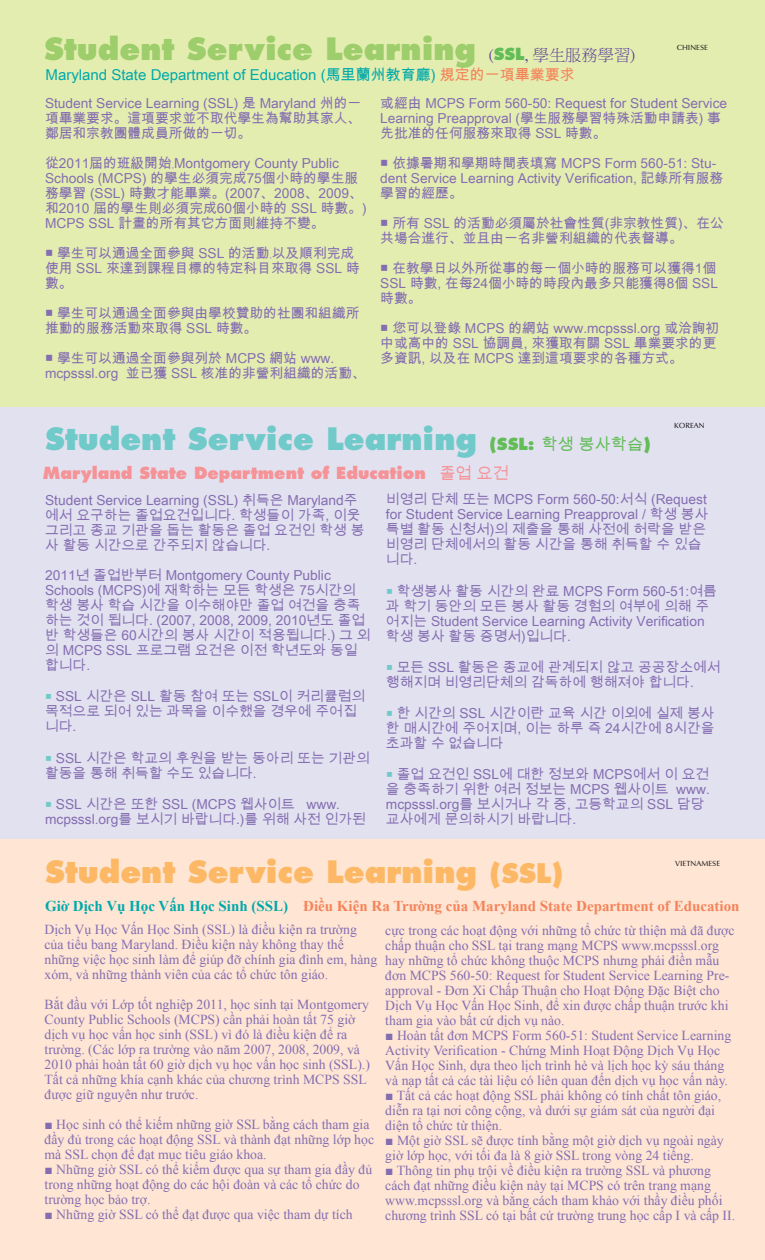
<style>
.page{position:relative;width:765px;height:1260px;background:#fff}
.page>*{position:absolute;margin:0;border:0;box-sizing:border-box;transform-origin:0 0}
.t1{font:800 30px "Futura Std";color:#9dce6b}
.t2{font:800 30px "Futura Std";color:#70cac9}
.t3{font:800 30px "Futura Std";color:#fcb865}
.t4{font:800 16.25px "Futura Std";color:#f59397}
.t5{font:700 15px "Times New Roman";color:#f58359}
.t6{font:15px "Arial Unicode MS";color:#00a9aa}
.t7{font:13.75px/15px "Times New Roman";color:#846eb1}
.t8{font:13.75px/15px "Arial Unicode MS";color:#846eb1}
.t9{font:500 7.5px "Optima LT Std";color:#231f20}
.s1{font-family:"P Ming Li U";font-weight:400;font-size:16.25px;color:#593e99}
.s2{font-size:16.25px;color:#62bd57}
.s3{color:#f58359}
.s4{font-family:"Arial Unicode MS";font-weight:400;font-size:16.25px;color:#62bd57}
.s5{font-family:"Arial Unicode MS";font-weight:400}
.s6{color:#70cac9}
.s7{font-size:26.25px}
.s8{color:#00a9aa}
</style>
<div class="page">
<div style="left:0;top:395px;width:765px;height:451px;background:#e2e1f0"></div>
<div style="left:0;top:0;width:765px;height:406px;background:#e4edb0"></div>
<div style="left:0;top:839px;width:765px;height:421px;background:#fee5d4"></div>
<p class="t1" style="left:44px;top:30px;width:593px">Student Service Learning <span class="s1">(</span><span class="s2">SSL</span><span class="s1">, 學生服務學習)</span></p>
<p class="t9" style="left:677px;top:44px;width:33px">CHINESE</p>
<p class="t6" style="left:46px;top:64px;width:531px">Maryland State Department of Education (馬里蘭州教育廳) <span class="s3">規定的一項畢業要求</span></p>
<p class="t8" style="left:45px;top:96px;width:318px;text-align:justify">Student Service Learning (SSL) 是 Maryland 州的一項畢業要求。這項要求並不取代學生為幫助其家人、鄰居和宗教團體成員所做的一切。</p>
<p class="t8" style="left:45px;top:156px;width:323px">從2011屆的班級開始﹐Montgomery County Public Schools (MCPS) 的學生必須完成75個小時的學生服務學習 (SSL) 時數才能畢業。(2007、2008、2009、和2010 屆的學生則必須完成60個小時的 SSL 時數。)<br>MCPS SSL 計畫的所有其它方面則維持不變。</p>
<p class="t8" style="left:45px;top:246px;width:316px">■ 學生可以通過全面參與 SSL 的活動﹐以及順利完成使用 SSL 來達到課程目標的特定科目來取得 SSL 時數。</p>
<p class="t8" style="left:45px;top:306px;width:316px">■ 學生可以通過全面參與由學校贊助的社團和組織所推動的服務活動來取得 SSL 時數。</p>
<p class="t8" style="left:45px;top:351px;width:322px">■ 學生可以通過全面參與列於 MCPS 網站 www. mcpsssl.org 並已獲 SSL 核准的非營利組織的活動、</p>
<p class="t8" style="left:380px;top:95px;width:348px">或經由 MCPS Form 560-50: Request for Student Service<br>Learning Preapproval (學生服務學習特殊活動申請表) 事先批准的任何服務來取得 SSL 時數。</p>
<p class="t8" style="left:380px;top:155px;width:345px">■ 依據暑期和學期時間表填寫 MCPS Form 560-51: Stu&shy;dent Service Learning Activity Verification, 記錄所有服務學習的經歷。</p>
<p class="t8" style="left:380px;top:215px;width:345px">■ 所有 SSL 的活動必須屬於社會性質(非宗教性質)、在公共場合進行、並且由一名非營利組織的代表督導。</p>
<p class="t8" style="left:380px;top:260px;width:339px">■ 在教學日以外所從事的每一個小時的服務可以獲得1個<br>SSL 時數, 在每24個小時的時段內最多只能獲得8個 SSL時數。</p>
<p class="t8" style="left:380px;top:320px;width:341px">■ 您可以登錄 MCPS 的網站 www.mcpsssl.org 或洽詢初中或高中的 SSL 協調員, 來獲取有關 SSL 畢業要求的更多資訊, 以及在 MCPS 達到這項要求的各種方式。</p>
<p class="t2" style="left:45px;top:420px;width:607px">Student Service Learning <span class="s2">(SSL:</span> <span class="s4">학생 봉사학습</span><span class="s2">)</span></p>
<p class="t4" style="left:43px;top:462px;width:468px">Maryland State Department of Education <span class="s5">졸업 요건</span></p>
<p class="t9" style="left:674px;top:421px;width:32px">KOREAN</p>
<p class="t8" style="left:45px;top:492px;width:321px">Student Service Learning (SSL) 취득은 Maryland주 에서 요구하는 졸업요건입니다. 학생들이 가족, 이웃 그리고 종교 기관을 돕는 활동은 졸업 요건인 학생 봉 사 활동 시간으로 간주되지 않습니다.</p>
<p class="t8" style="left:45px;top:567px;width:327px">2011년 졸업반부터 Montgomery County Public<br>Schools (MCPS)에 재학하는 모든 학생은 75시간의 학생 봉사 학습 시간을 이수해야만 졸업 여건을 충족 하는 것이 됩니다. (2007, 2008, 2009, 2010년도 졸업 반 학생들은 60시간의 봉사 시간이 적용됩니다.) 그 외 의 MCPS SSL 프로그램 요건은 이전 학년도와 동일 합니다.</p>
<p class="t8" style="left:45px;top:689px;width:322px"><span class="s6">○</span> SSL 시간은 SLL 활동 참여 또는 SSL이 커리큘럼의 목적으로 되어 있는 과목을 이수했을 경우에 주어집 니다.</p>
<p class="t8" style="left:45px;top:750px;width:326px"><span class="s6">○</span> SSL 시간은 학교의 후원을 받는 동아리 또는 기관의 활동을 통해 취득할 수도 있습니다.</p>
<p class="t8" style="left:45px;top:796px;width:322px"><span class="s6">○</span> SSL 시간은 또한 SSL (MCPS 웹사이트 www. mcpsssl.org를 보시기 바랍니다.)를 위해 사전 인가된</p>
<p class="t8" style="left:386px;top:492px;width:324px">비영리 단체 또는 MCPS Form 560-50:서식 (Request for Student Service Learning Preapproval / 학생 봉사 특별 활동 신청서)의 제출을 통해 사전에 허락을 받은 비영리 단체에서의 활동 시간을 통해 취득할 수 있습 니다.</p>
<p class="t8" style="left:386px;top:583px;width:332px"><span class="s6">○</span> 학생봉사 활동 시간의 완료 MCPS Form 560-51:여름 과 학기 동안의 모든 봉사 활동 경험의 여부에 의해 주 어지는 Student Service Learning Activity Verification 학생 봉사 활동 증명서)입니다.</p>
<p class="t8" style="left:386px;top:659px;width:336px"><span class="s6">○</span> 모든 SSL 활동은 종교에 관계되지 않고 공공장소에서 행해지며 비영리단체의 감독하에 행해져야 합니다.</p>
<p class="t8" style="left:386px;top:705px;width:330px;text-align:justify"><span class="s6">○</span> 한 시간의 SSL 시간이란 교육 시간 이외에 실제 봉사 한 매시간에 주어지며, 이는 하루 즉 24시간에 8시간을 초과할 수 없습니다</p>
<p class="t8" style="left:386px;top:767px;width:325px"><span class="s6">○</span> 졸업 요건인 SSL에 대한 정보와 MCPS에서 이 요건 을 충족하기 위한 여러 정보는 MCPS 웹사이트 www. mcpsssl.org를 보시거나 각 중, 고등학교의 SSL 담당 교사에게 문의하시기 바랍니다.</p>
<p class="t3" style="left:45px;top:852px;width:520px">Student Service Learning <span class="s7">(SSL)</span></p>
<p class="t9" style="left:675px;top:859px;width:46px">VIETNAMESE</p>
<p class="t5" style="left:45px;top:895px;width:696px"><span class="s8">Giờ Dịch Vụ Học Vấn Học Sinh (SSL)</span> Điều Kiện Ra Trường của Maryland State Department of Education</p>
<p class="t7" style="left:45px;top:922px;width:334px">Dịch Vụ Học Vấn Học Sinh (SSL) là điều kiện ra trường của tiểu bang Maryland. Điều kiện này không thay thế những việc học sinh làm để giúp đỡ chính gia đình em, hàng xóm, và những thành viên của các tổ chức tôn giáo.</p>
<p class="t7" style="left:45px;top:997px;width:327px">Bắt đầu với Lớp tốt nghiệp 2011, học sinh tại Montgomery County Public Schools (MCPS) cần phải hoàn tất 75 giờ dịch vụ học vấn học sinh (SSL) vì đó là điều kiện để ra trường. (Các lớp ra trường vào năm 2007, 2008, 2009, và 2010 phải hoàn tất 60 giờ dịch vụ học vấn học sinh (SSL).)<br>Tất cả những khía cạnh khác của chương trình MCPS SSL được giữ nguyên như trước.</p>
<p class="t7" style="left:45px;top:1117px;width:331px">■ Học sinh có thể kiếm những giờ SSL bằng cách tham gia đầy đủ trong các hoạt động SSL và thành đạt những lớp học mà SSL chọn để đạt mục tiêu giáo khoa.</p>
<p class="t7" style="left:45px;top:1162px;width:329px">■ Những giờ SSL có thể kiếm được qua sự tham gia đầy đủ trong những hoạt động do các hội đoàn và các tổ chức do trường học bảo trợ.</p>
<p class="t7" style="left:45px;top:1207px;width:310px">■ Những giờ SSL có thể đạt được qua việc tham dự tích</p>
<p class="t7" style="left:385px;top:922px;width:351px">cực trong các hoạt động với những tổ chức từ thiện mà đã được chấp thuận cho SSL tại trang mạng MCPS www.mcpsssl.org hay những tổ chức không thuộc MCPS nhưng phải điền mẫu đơn MCPS 560-50: Request for Student Service Learning Pre&shy;approval - Đơn Xi Chấp Thuận cho Hoạt Động Đặc Biệt cho Dịch Vụ Học Vấn Học Sinh, để xin được chấp thuận trước khi tham gia vào bất cứ dịch vụ nào.</p>
<p class="t7" style="left:385px;top:1027px;width:347px">■ Hoàn tất đơn MCPS Form 560-51: Student Service Learning Activity Verification - Chứng Minh Hoạt Động Dịch Vụ Học Vấn Học Sinh, dựa theo lịch trình hè và lịch học kỳ sáu tháng và nạp tất cả các tài liệu có liên quan đến dịch vụ học vấn này.</p>
<p class="t7" style="left:385px;top:1087px;width:337px">■ Tất cả các hoạt động SSL phải không có tính chất tôn giáo, diễn ra tại nơi công cộng, và dưới sự giám sát của người đại diện tổ chức từ thiện.</p>
<p class="t7" style="left:385px;top:1132px;width:340px">■ Một giờ SSL sẽ được tính bằng một giờ dịch vụ ngoài ngày giờ lớp học, với tối đa là 8 giờ SSL trong vòng 24 tiếng.</p>
<p class="t7" style="left:385px;top:1162px;width:351px">■ Thông tin phụ trội về điều kiện ra trường SSL và phương cách đạt những điều kiện này tại MCPS có trên trang mạng www.mcpsssl.org và bằng cách tham khảo với thầy điều phối chương trình SSL có tại bất cứ trường trung học cấp I và cấp II.</p>
</div>
